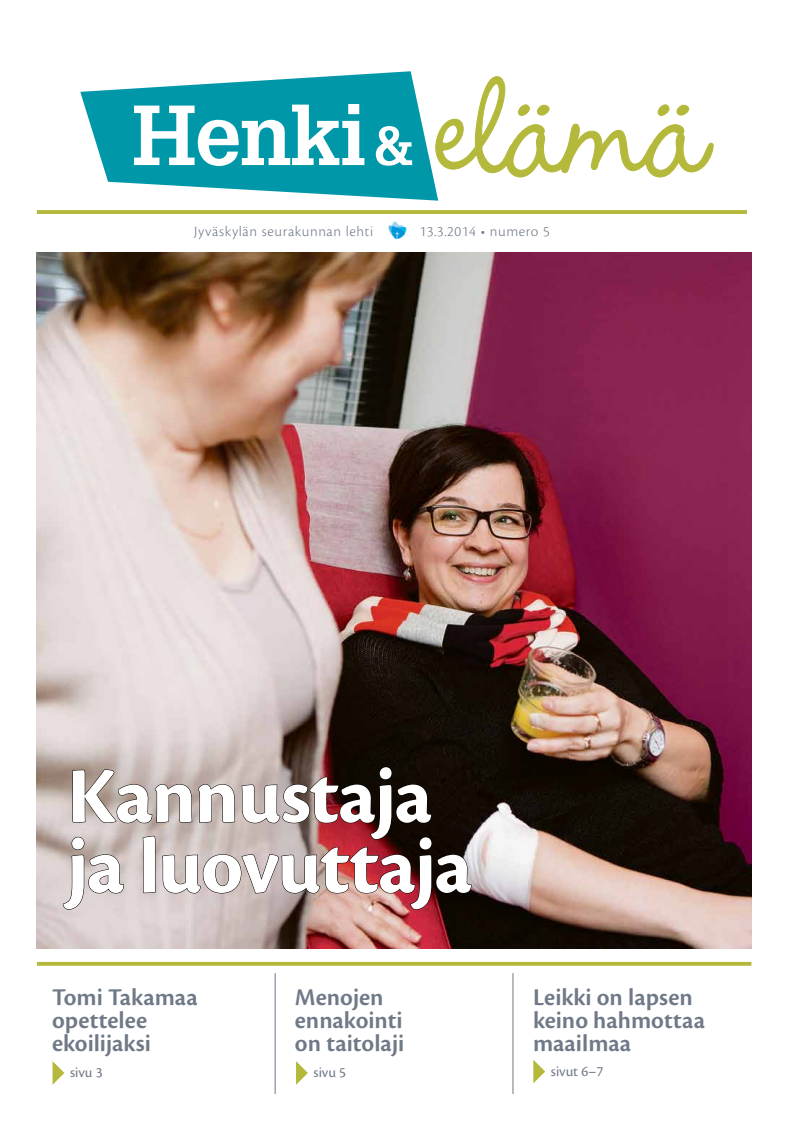
<style>
.page{position:relative;width:794px;height:1134px;background:#fff}
.page>*{position:absolute;margin:0;border:0;box-sizing:border-box;transform-origin:0 0}
.t1{font:700 83px "Glypha LT Std";letter-spacing:-.02em;color:#fff}
.t2{font:700 82px/70.1px "Cronos Pro";letter-spacing:-.015em;color:#fff}
.t3{font:600 25px/23.2px "Cronos Pro";color:#707987}
.t4{font:15px "Cronos Pro Lt Capt";letter-spacing:.04em;color:#707987}
.t5{font:14.9px "Cronos Pro";color:#707987}
.s1{font-size:52.9px}
</style>
<div class="page">
<svg style="left:37px;top:210px;width:710px;height:4px;background:#b5ba40"></svg>
<svg style="left:37px;top:962px;width:714px;height:4px;background:#b7bc45"></svg>
<hr style="left:275px;top:973px;width:1px;height:121px;background:#707987">
<hr style="left:512px;top:973px;width:1px;height:121px;background:#707987">
<svg style="left:52px;top:1061px;width:12px;height:24px"></svg>
<img style="left:388px;top:221px;width:19px;height:19px">
<svg style="left:80px;top:71px;width:358px;height:130px;fill:#0097a9"></svg>
<svg style="left:435px;top:76px;width:279px;height:102px"></svg>
<svg style="left:296px;top:1061px;width:12px;height:24px"></svg>
<svg style="left:533px;top:1060px;width:12px;height:23px"></svg>
<img style="left:37px;top:252px;width:714px;height:696px">
<svg style="left:63px;top:767px;width:408px;height:143px;background:#937977"></svg>
<h1 class="t1" style="left:132px;top:84px;width:284px">Henki <span class="s1">&amp;</span></h1>
<p class="t4" style="left:194px;top:222px;width:180px">Jyväskylän seurakunnan lehti</p>
<p class="t4" style="left:419px;top:222px;width:132px">13.3.2014 • numero 5</p>
<h2 class="t2" style="left:67px;top:762px;width:407px">Kannustaja ja luovuttaja</h2>
<p class="t3" style="left:52px;top:986px;width:147px">Tomi Takamaa opettelee ekoilijaksi</p>
<p class="t3" style="left:295px;top:986px;width:111px">Menojen ennakointi on taitolaji</p>
<p class="t3" style="left:533px;top:986px;width:173px">Leikki on lapsen keino hahmottaa maailmaa</p>
<p class="t5" style="left:70px;top:1064px;width:34px">sivu 3</p>
<p class="t5" style="left:314px;top:1064px;width:34px">sivu 5</p>
<p class="t5" style="left:551px;top:1063px;width:54px">sivut 6–7</p>
</div>
